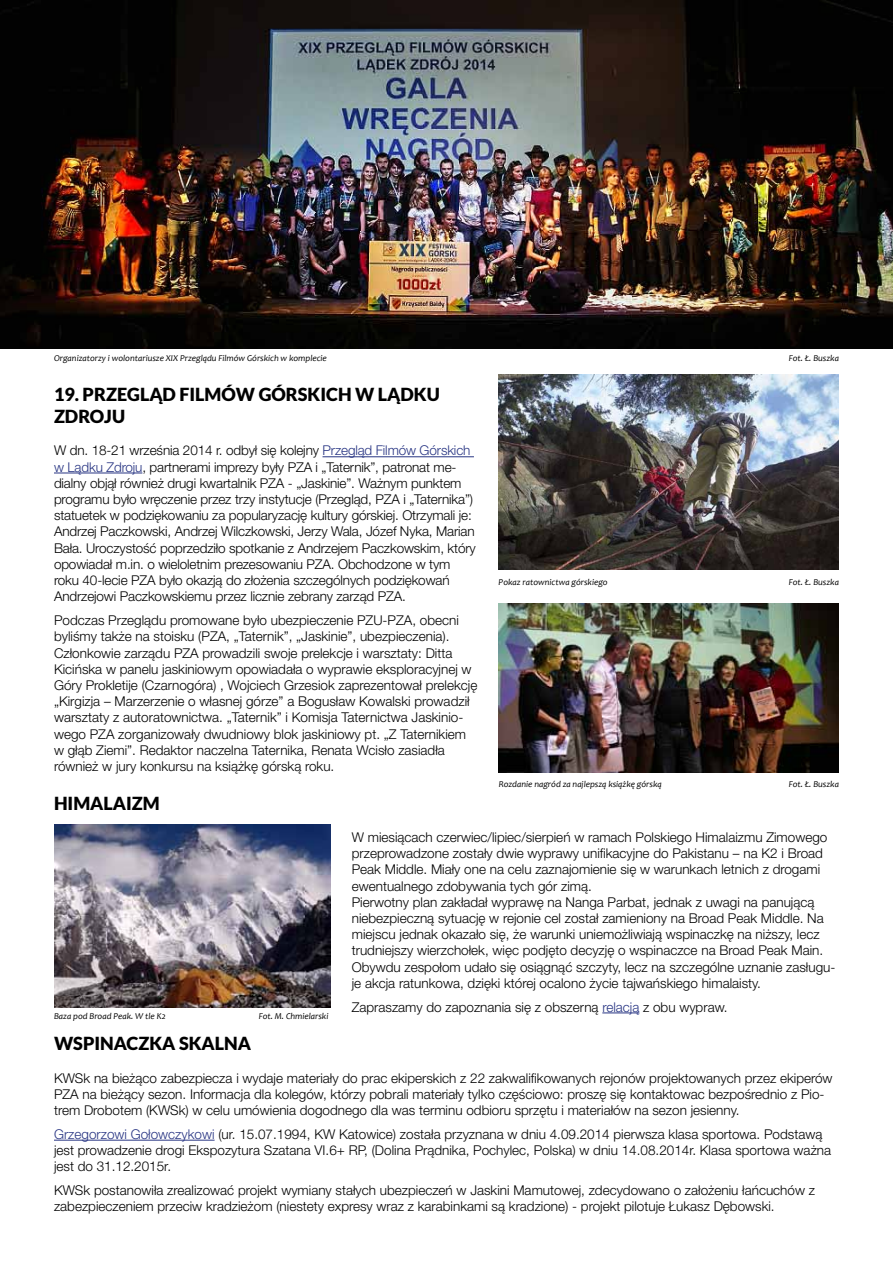
<style>
.page{position:relative;width:893px;height:1263px;background:#fff}
.page>*{position:absolute;margin:0;border:0;box-sizing:border-box;transform-origin:0 0}
.t1{font:900 18px "Lato";color:#000}
.t2{font:300 13.5px/16.2px "Helvetica Neue LT Pro";color:#000}
.t3{font:italic 9px "Candara";color:#000}
.s1{color:#283583}
</style>
<div class="page">
<hr style="left:322px;top:456px;width:152px;height:1px;background:#283583">
<hr style="left:54px;top:473px;width:88px;height:1px;background:#283583">
<hr style="left:602px;top:1012px;width:37px;height:1px;background:#283583">
<hr style="left:54px;top:1140px;width:161px;height:1px;background:#283583">
<img style="left:54px;top:825px;width:276px;height:182px">
<img style="left:0;top:0;width:893px;height:349px">
<img style="left:499px;top:374px;width:340px;height:196px">
<img style="left:499px;top:604px;width:340px;height:168px">
<p class="t3" style="left:54px;top:352px;width:274px">Organizatorzy i wolontariusze XIX Przeglądu Filmów Górskich w komplecie</p>
<p class="t3" style="left:789px;top:352px;width:52px">Fot. Ł. Buszka</p>
<h1 class="t1" style="left:54px;top:384px;width:65px">19. PRZEGLĄ</h1>
<h1 class="t1" style="left:163px;top:384px;width:41px">D FILMÓW</h1>
<h1 class="t1" style="left:259px;top:384px;width:51px">GÓ RSKICH</h1>
<h1 class="t1" style="left:355px;top:384px;width:72px">W LĄDKU</h1>
<h1 class="t1" style="left:54px;top:406px;width:71px">ZDROJU</h1>
<p class="t2" style="left:54px;top:442px;width:423px">W dn. 18-21 września 2014 r. odbył się kolejny <span class="s1">Przegląd Filmów Górskich w Lądku Zdroju</span>, partnerami imprezy były PZA i „Taternik”, patronat me&shy;dialny objął również drugi kwartalnik PZA - „Jaskinie”. Ważnym punktem programu było wręczenie przez trzy instytucje (Przegląd, PZA i „Taternika”) statuetek w podziękowaniu za popularyzację kultury górskiej. Otrzymali je:<br>Andrzej Paczkowski, Andrzej Wilczkowski, Jerzy Wala, Józef Nyka, Marian Bała. Uroczystość poprzedziło spotkanie z Andrzejem Paczkowskim, który opowiadał m.in. o wieloletnim prezesowaniu PZA. Obchodzone w tym roku 40-lecie PZA było okazją do złożenia szczególnych podziękowań Andrzejowi Paczkowskiemu przez licznie zebrany zarząd PZA.</p>
<p class="t2" style="left:54px;top:612px;width:425px">Podczas Przeglądu promowane było ubezpieczenie PZU-PZA, obecni byliśmy także na stoisku (PZA, „Taternik”, „Jaskinie”, ubezpieczenia).<br>Członkowie zarządu PZA prowadzili swoje prelekcje i warsztaty: Ditta Kicińska w panelu jaskiniowym opowiadała o wyprawie eksploracyjnej w Góry Prokletije (Czarnogóra) , Wojciech Grzesiok zaprezentował prelekcję „Kirgizja – Marzerzenie o własnej górze” a Bogusław Kowalski prowadził warsztaty z autoratownictwa. „Taternik” i Komisja Taternictwa Jaskinio&shy;wego PZA zorganizowały dwudniowy blok jaskiniowy pt. „Z Taternikiem w głąb Ziemi”. Redaktor naczelna Taternika, Renata Wcisło zasiadła również w jury konkursu na książkę górską roku.</p>
<h1 class="t1" style="left:54px;top:792px;width:107px">HIMALAIZM</h1>
<p class="t2" style="left:352px;top:829px;width:485px">W miesiącach czerwiec/lipiec/sierpień w ramach Polskiego Himalaizmu Zimowego przeprowadzone zostały dwie wyprawy unifikacyjne do Pakistanu – na K2 i Broad Peak Middle. Miały one na celu zaznajomienie się w warunkach letnich z drogami ewentualnego zdobywania tych gór zimą.<br>Pierwotny plan zakładał wyprawę na Nanga Parbat, jednak z uwagi na panującą niebezpieczną sytuację w rejonie cel został zamieniony na Broad Peak Middle. Na miejscu jednak okazało się, że warunki uniemożliwiają wspinaczkę na niższy, lecz trudniejszy wierzchołek, więc podjęto decyzję o wspinaczce na Broad Peak Main.<br>Obywdu zespołom udało się osiągnąć szczyty, lecz na szczególne uznanie zasługu&shy;je akcja ratunkowa, dzięki której ocalono życie tajwańskiego himalaisty.</p>
<p class="t2" style="left:352px;top:998px;width:377px">Zapraszamy do zapoznania się z obszerną <span class="s1">relacją</span> z obu wypraw.</p>
<h1 class="t1" style="left:54px;top:1033px;width:199px">WSPINACZKA SKALNA</h1>
<p class="t2" style="left:54px;top:1069px;width:780px">KWSk na bieżąco zabezpiecza i wydaje materiały do prac ekiperskich z 22 zakwalifikowanych rejonów projektowanych przez ekiperów<br>PZA na bieżący sezon. Informacja dla kolegów, którzy pobrali materiały tylko częściowo: proszę się kontaktowac bezpośrednio z Pio&shy;trem Drobotem (KWSk) w celu umówienia dogodnego dla was terminu odbioru sprzętu i materiałów na sezon jesienny.</p>
<p class="t2" style="left:54px;top:1125px;width:779px"><span class="s1">Grzegorzowi Gołowczykowi</span> (ur. 15.07.1994, KW Katowice) została przyznana w dniu 4.09.2014 pierwsza klasa sportowa. Podstawą jest prowadzenie drogi Ekspozytura Szatana VI.6+ RP, (Dolina Prądnika, Pochylec, Polska) w dniu 14.08.2014r. Klasa sportowa ważna jest do 31.12.2015r.</p>
<p class="t2" style="left:54px;top:1182px;width:762px">KWSk postanowiła zrealizować projekt wymiany stałych ubezpieczeń w Jaskini Mamutowej, zdecydowano o założeniu łańcuchów z zabezpieczeniem przeciw kradzieżom (niestety expresy wraz z karabinkami są kradzione) - projekt pilotuje Łukasz Dębowski.</p>
<p class="t3" style="left:499px;top:576px;width:111px">Pokaz ratownictwa górskiego</p>
<p class="t3" style="left:789px;top:576px;width:52px">Fot. Ł. Buszka</p>
<p class="t3" style="left:499px;top:778px;width:164px">Rozdanie nagród za najlepszą książkę górską</p>
<p class="t3" style="left:789px;top:778px;width:52px">Fot. Ł. Buszka</p>
<p class="t3" style="left:54px;top:1010px;width:113px">Baza pod Broad Peak. W tle K2</p>
<p class="t3" style="left:259px;top:1010px;width:71px">Fot. M. Chmielarski</p>
</div>
